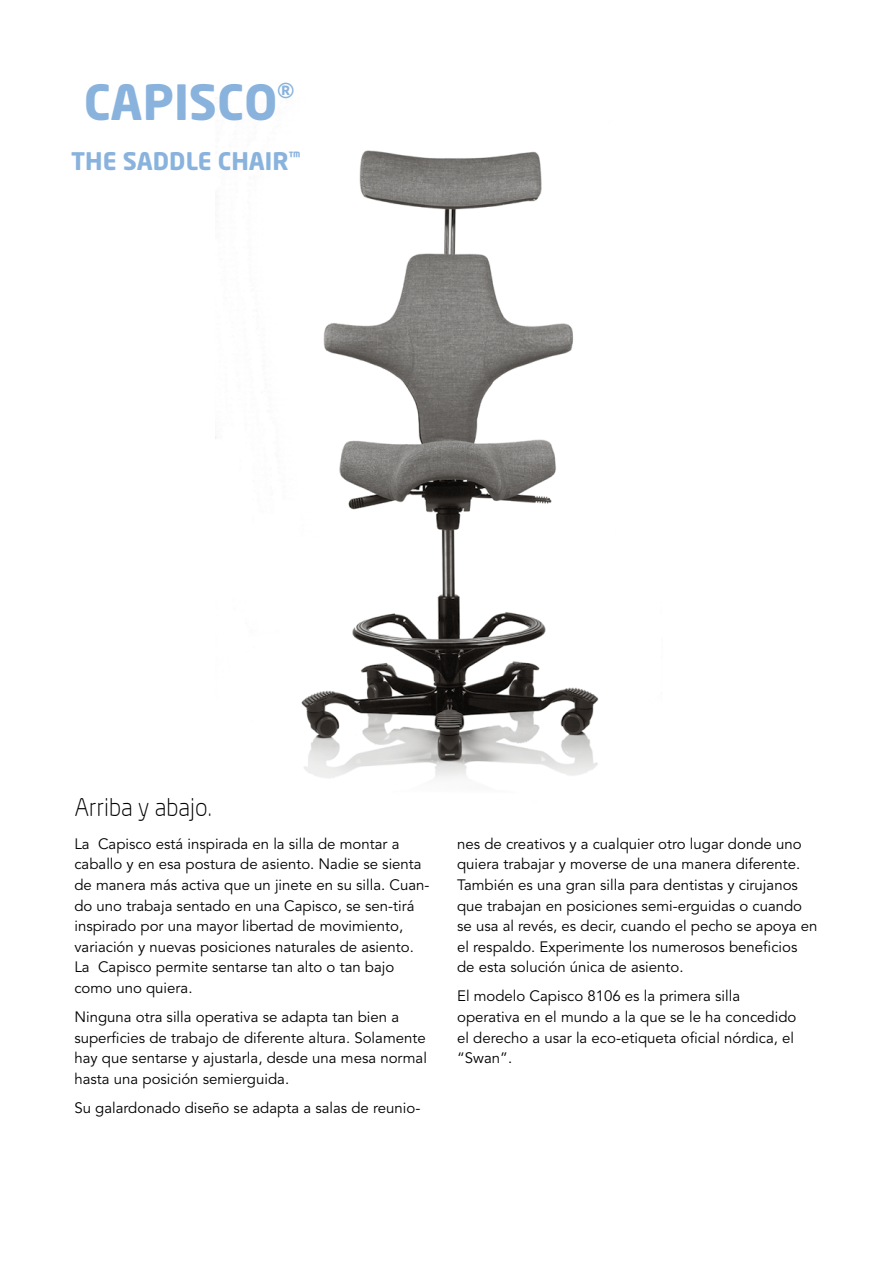
<style>
.page{position:relative;width:893px;height:1263px;background:#fff}
.page>*{position:absolute;margin:0;border:0;box-sizing:border-box;transform-origin:0 0}
.t1{font:700 48px "Neo Sans";color:#89b3dd}
.t2{font:700 24px "Neo Sans";color:#89b3dd}
.t3{font:300 24px "Neo Sans";color:#000}
.t4{font:15px/20.7px "Avenir LT Std";color:#000}
</style>
<div class="page">
<img style="left:215px;top:150px;width:384px;height:629px">
<h1 class="t1" style="left:84px;top:72px;width:212px">CAPISCO<sup>®</sup></h1>
<h2 class="t2" style="left:71px;top:146px;width:231px">THE SADDLE CHAIR<sup>™</sup></h2>
<h2 class="t3" style="left:74px;top:793px;width:139px">Arriba y abajo.</h2>
<p class="t4" style="left:74px;top:833px;width:357px">La Capisco está inspirada en la silla de montar a caballo y en esa postura de asiento. Nadie se sienta de manera más activa que un jinete en su silla. Cuan&shy;do uno trabaja sentado en una Capisco, se sen-tirá inspirado por una mayor libertad de movimiento, variación y nuevas posiciones naturales de asiento.<br>La Capisco permite sentarse tan alto o tan bajo como uno quiera.</p>
<p class="t4" style="left:74px;top:1007px;width:354px">Ninguna otra silla operativa se adapta tan bien a superficies de trabajo de diferente altura. Solamente hay que sentarse y ajustarla, desde una mesa normal hasta una posición semierguida.</p>
<p class="t4" style="left:74px;top:1097px;width:347px">Su galardonado diseño se adapta a salas de reunio-</p>
<p class="t4" style="left:457px;top:833px;width:362px">nes de creativos y a cualquier otro lugar donde uno quiera trabajar y moverse de una manera diferente.<br>También es una gran silla para dentistas y cirujanos que trabajan en posiciones semi-erguidas o cuando se usa al revés, es decir, cuando el pecho se apoya en el respaldo. Experimente los numerosos beneficios de esta solución única de asiento.</p>
<p class="t4" style="left:457px;top:986px;width:341px">El modelo Capisco 8106 es la primera silla operativa en el mundo a la que se le ha concedido el derecho a usar la eco-etiqueta oficial nórdica, el “Swan”.</p>
</div>
